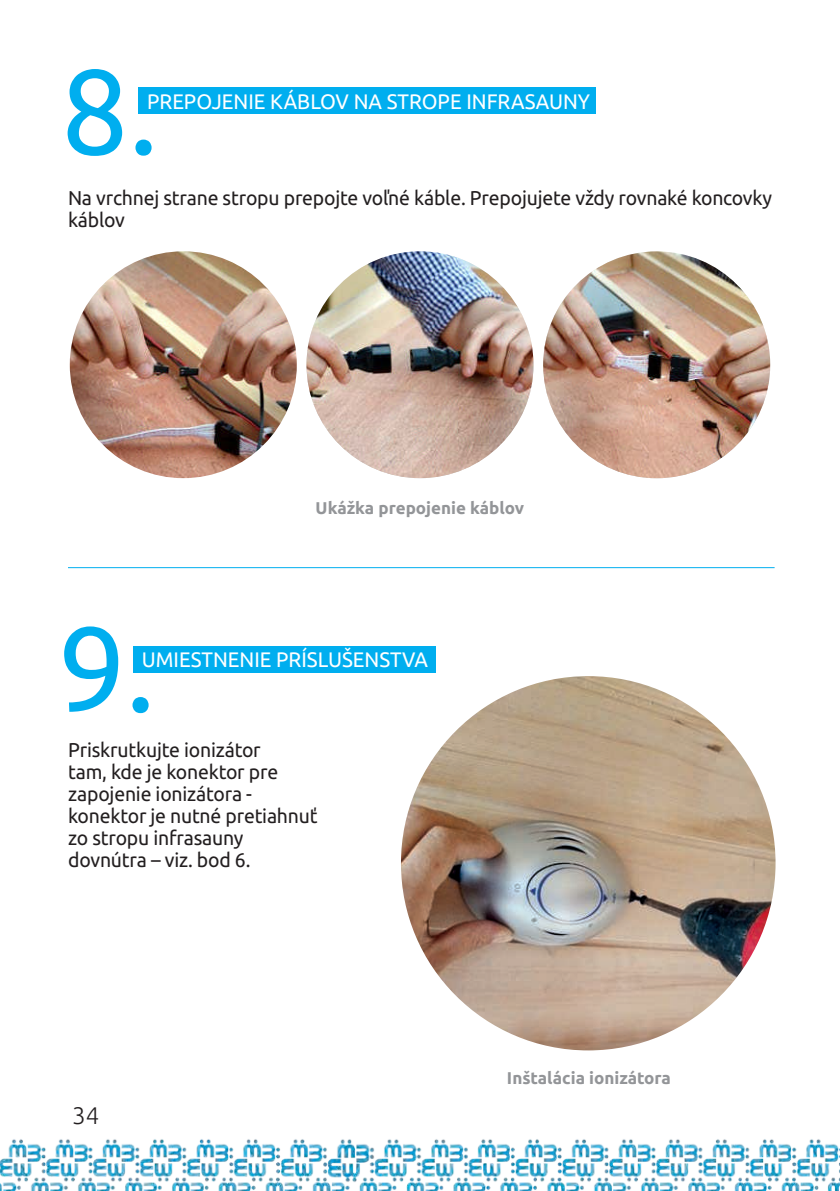
<style>
.page{position:relative;width:840px;height:1191px;background:#fff}
.page>*{position:absolute;margin:0;border:0;box-sizing:border-box;transform-origin:0 0}
.t1{font:120px "Ubuntu";color:#00aeef}
.t2{font:300 24px "Ubuntu";color:#231f20}
.t3{font:21px "Ubuntu";color:#fff}
.t4{font:20px/22px "Ubuntu";letter-spacing:-.01em;color:#231f20}
.t5{font:700 17px "Ubuntu";color:#939598}
</style>
<div class="page">
<img style="left:0;top:1139px;width:839px;height:52px">
<hr style="left:68px;top:567px;width:706px;height:1px;background:#00aeef">
<div style="left:133px;top:646px;width:303px;height:27px;background:#00aeef"></div>
<img style="left:401px;top:676px;width:374px;height:374px;border-radius:187px">
<div style="left:138px;top:87px;width:457px;height:27px;background:#00aeef"></div>
<img style="left:543px;top:256px;width:226px;height:222px">
<img style="left:543px;top:251px;width:226px;height:227px;border-radius:113px">
<img style="left:317px;top:256px;width:216px;height:222px">
<img style="left:306px;top:251px;width:227px;height:227px;border-radius:113px">
<img style="left:70px;top:251px;width:226px;height:227px;border-radius:113px">
<h1 class="t1" style="left:61px;top:39px;width:99px">8.</h1>
<p class="t4" style="left:68px;top:186px;width:705px">Na vrchnej strane stropu prepojte voľné káble. Prepojujete vždy rovnaké koncovky káblov</p>
<p class="t3" style="left:147px;top:88px;width:444px">PREPOJENIE KÁBLOV NA STROPE INFRASAUNY</p>
<p class="t5" style="left:315px;top:497px;width:210px">Ukážka prepojenie káblov</p>
<h1 class="t1" style="left:58px;top:596px;width:99px">9.</h1>
<p class="t3" style="left:142px;top:647px;width:287px">UMIESTNENIE PRÍSLUŠENSTVA</p>
<p class="t4" style="left:68px;top:738px;width:251px">Priskrutkujte ionizátor<br>tam, kde je konektor pre zapojenie ionizátora - konektor je nutné pretiahnuť zo stropu infrasauny dovnútra – viz. bod 6.</p>
<p class="t2" style="left:72px;top:1101px;width:29px">34</p>
<p class="t5" style="left:506px;top:1068px;width:165px">Inštalácia ionizátora</p>
</div>
